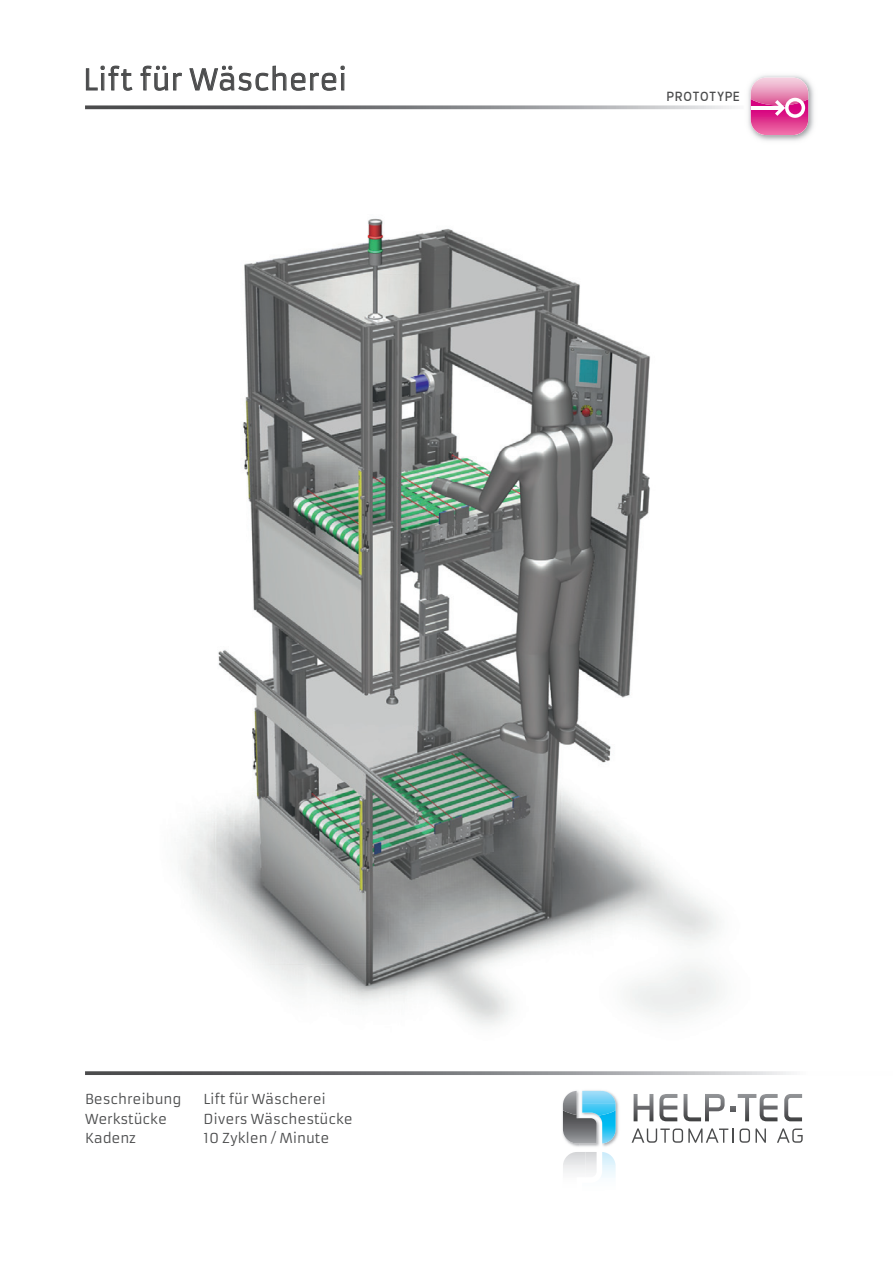
<style>
.page{position:relative;width:893px;height:1263px;background:#fff}
.page>*{position:absolute;margin:0;border:0;box-sizing:border-box;transform-origin:0 0}
.t1{font:28.5px "Armata";color:#4b4c4d}
.t2{font:13.5px "Armata";letter-spacing:-.01em;color:#4b4c4d}
.t3{font:13.5px "Dyno";letter-spacing:.05em;color:#4b4c4d}
</style>
<div class="page">
<svg style="left:85px;top:105px;width:650px;height:4px;background:#929395"></svg>
<svg style="left:85px;top:1071px;width:706px;height:4px;background:#8d8e90"></svg>
<img style="left:562px;top:1090px;width:18px;height:57px">
<img style="left:602px;top:1090px;width:17px;height:57px">
<img style="left:580px;top:1090px;width:22px;height:57px">
<svg style="left:563px;top:1091px;width:53px;height:52px;background:#82a0ab"></svg>
<img style="left:582px;top:1091px;width:34px;height:24px">
<svg style="left:634px;top:1094px;width:19px;height:27px"></svg>
<svg style="left:659px;top:1094px;width:18px;height:27px"></svg>
<svg style="left:683px;top:1094px;width:42px;height:27px"></svg>
<svg style="left:731px;top:1094px;width:47px;height:27px"></svg>
<svg style="left:784px;top:1094px;width:18px;height:27px"></svg>
<svg style="left:632px;top:1128px;width:102px;height:15px"></svg>
<svg style="left:740px;top:1128px;width:26px;height:15px"></svg>
<img style="left:563px;top:1152px;width:34px;height:21px">
<img style="left:602px;top:1152px;width:14px;height:13px">
<img style="left:601px;top:1165px;width:15px;height:13px">
<svg style="left:777px;top:1128px;width:26px;height:15px"></svg>
<svg style="left:85px;top:65px;width:48px;height:26px"></svg>
<svg style="left:140px;top:65px;width:42px;height:26px"></svg>
<svg style="left:189px;top:65px;width:156px;height:26px"></svg>
<img style="left:748px;top:75px;width:66px;height:66px">
<img style="left:751px;top:106px;width:57px;height:29px">
<img style="left:751px;top:78px;width:57px;height:28px">
<hr style="left:751px;top:106px;width:30px;height:4px;background:#fff">
<svg style="left:775px;top:98px;width:30px;height:20px"></svg>
<img style="left:181px;top:218px;width:538px;height:807px">
<h1 class="t1" style="left:83px;top:62px;width:266px">Lift für Wäscherei</h1>
<p class="t3" style="left:667px;top:88px;width:74px">PROTOTYPE</p>
<p class="t2" style="left:85px;top:1091px;width:98px">Beschreibung</p>
<p class="t2" style="left:204px;top:1091px;width:124px">Lift für Wäscherei</p>
<p class="t2" style="left:85px;top:1110px;width:83px">Werkstücke</p>
<p class="t2" style="left:204px;top:1110px;width:151px">Divers Wäschestücke</p>
<p class="t2" style="left:85px;top:1130px;width:53px">Kadenz</p>
<p class="t2" style="left:204px;top:1130px;width:127px">10 Zyklen / Minute</p>
</div>
